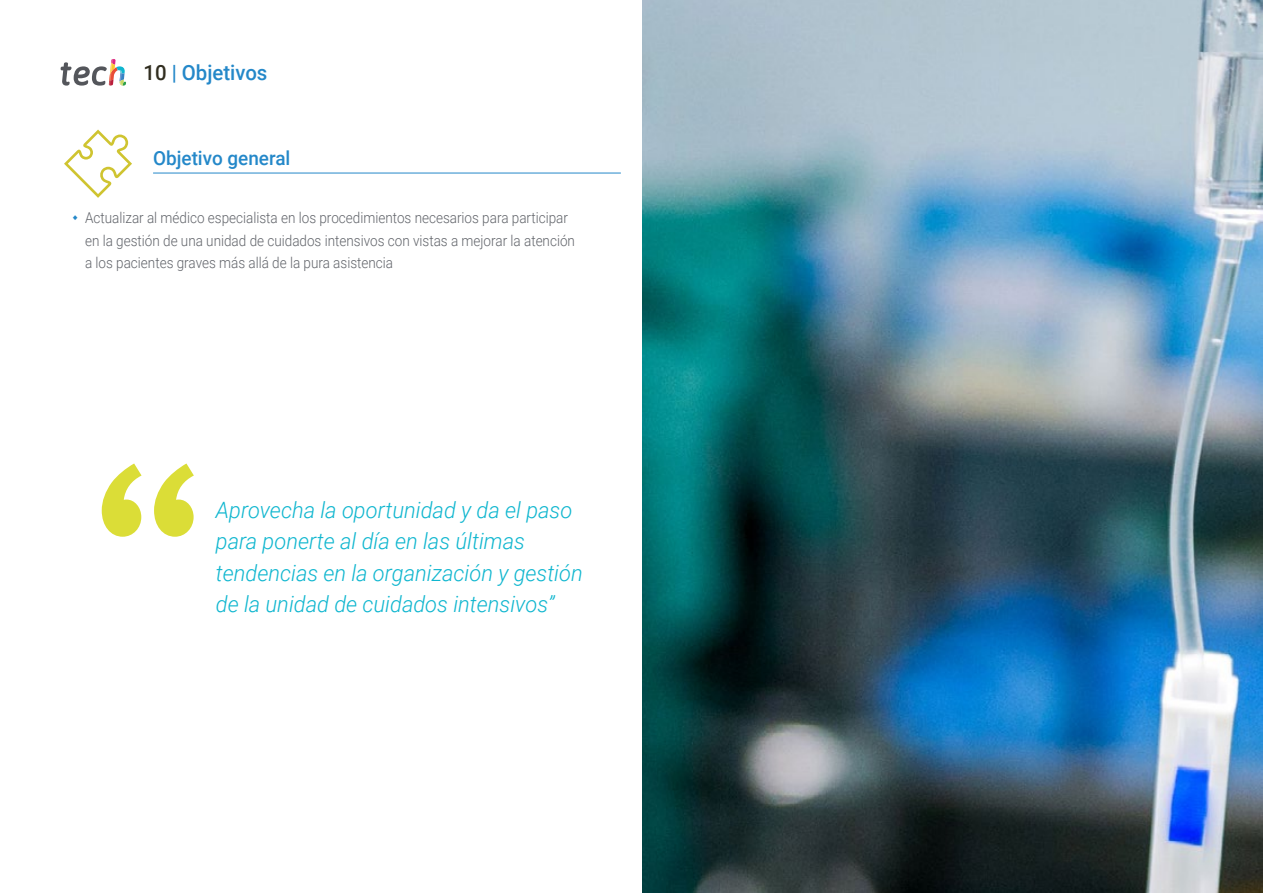
<style>
.page{position:relative;width:1263px;height:893px;background:#fff}
.page>*{position:absolute;margin:0;border:0;box-sizing:border-box;transform-origin:0 0}
.t1{font:italic 300 22.5px/31.5px "Roboto";color:#0fb6cf}
.t2{font:500 21px "Roboto";color:#2488c9}
.t3{font:500 19.5px "Roboto";color:#2488c9}
.t4{font:300 15px/22.5px "Roboto";color:#61646a;scale:.9 1}
.s1{color:#312e20}
</style>
<div class="page">
<hr style="left:153px;top:173px;width:468px;height:1px;background:#2488c9">
<svg style="left:64px;top:130px;width:68px;height:68px"></svg>
<svg style="left:61px;top:59px;width:65px;height:27px"></svg>
<img style="left:642px;top:0;width:621px;height:893px">
<svg style="left:102px;top:463px;width:92px;height:74px"></svg>
<h2 class="t2" style="left:144px;top:57px;width:125px"><span class="s1">10</span> | Objetivos</h2>
<h3 class="t3" style="left:153px;top:144px;width:139px">Objetivo general</h3>
<p class="t4" style="left:85px;top:206px;width:546px">Actualizar al médico especialista en los procedimientos necesarios para participar en la gestión de una unidad de cuidados intensivos con vistas a mejorar la atención a los pacientes graves más allá de la pura asistencia</p>
<h1 class="t1" style="left:216px;top:493px;width:368px">Aprovecha la oportunidad y da el paso para ponerte al día en las últimas tendencias en la organización y gestión de la unidad de cuidados intensivos”</h1>
</div>
